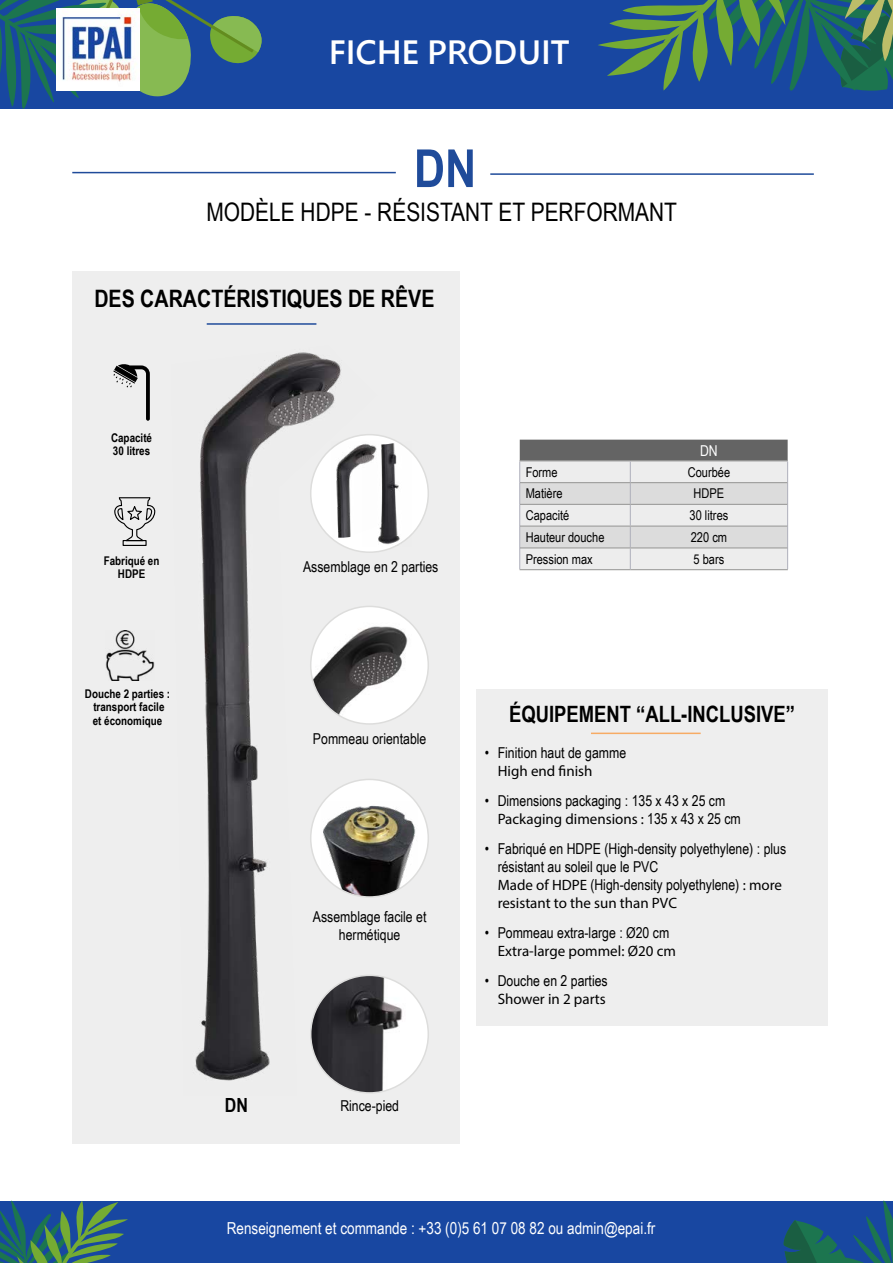
<style>
.page{position:relative;width:893px;height:1263px;background:#fff}
.page>*{position:absolute;margin:0;border:0;box-sizing:border-box;transform-origin:0 0}
.t1{font:700 52.5px "Arial Narrow";color:#1f4b9a}
.t2{font:700 31.5px "Microsoft Jheng Hei";color:#fff}
.t3{font:25.5px "Arial Narrow";color:#000}
.t4{font:700 24px "Arial Narrow";color:#000}
.t5{font:700 22.5px "Arial Narrow";color:#000}
.t6{font:700 19.5px "Arial Narrow";color:#000}
.t7{font:16.5px "Arial Narrow";color:#fff}
.t8{font:15px/18px "Arial Narrow";color:#000;text-align:center}
.t9{font:15px "Myriad Pro";color:#000}
.t10{font:15px "Arial Narrow";color:#fff}
.t11{font:13.5px "Arial Narrow";color:#000}
.t12{font:700 12px/13.5px "Arial Narrow";color:#000;text-align:center}
.s1{font-family:"Arial Narrow"}
.s2{font-family:"Myriad Pro"}
</style>
<div class="page">
<div style="left:0;top:0;width:893px;height:108px;background:#1847a1"></div>
<div style="left:0;top:1200px;width:893px;height:63px;background:#1847a1"></div>
<svg style="left:0;top:1200px;width:128px;height:63px"></svg>
<svg style="left:782px;top:1200px;width:111px;height:63px"></svg>
<svg style="left:0;top:0;width:265px;height:109px"></svg>
<svg style="left:598px;top:0;width:295px;height:91px"></svg>
<img style="left:57px;top:8px;width:82px;height:83px">
<div style="left:72px;top:271px;width:388px;height:873px;background:#eee"></div>
<hr style="left:207px;top:323px;width:109px;height:2px;background:#1f4b9a">
<hr style="left:72px;top:172px;width:324px;height:1px;background:#1f4b9a">
<hr style="left:490px;top:173px;width:324px;height:2px;background:#1f4b9a">
<svg style="left:113px;top:364px;width:37px;height:57px"></svg>
<svg style="left:114px;top:497px;width:42px;height:49px"></svg>
<img style="left:195px;top:352px;width:183px;height:739px">
<img style="left:311px;top:606px;width:117px;height:118px;border-radius:59px">
<div style="left:310px;top:606px;width:119px;height:119px;border:2px solid #dddddc;border-radius:50%"></div>
<div style="left:311px;top:779px;width:117px;height:118px;background:#fff;border-radius:50%"></div>
<img style="left:320px;top:800px;width:98px;height:97px">
<div style="left:310px;top:779px;width:119px;height:119px;border:2px solid #dddddc;border-radius:50%"></div>
<img style="left:311px;top:975px;width:117px;height:118px;border-radius:59px">
<div style="left:310px;top:974px;width:119px;height:120px;border:2px solid #dddddc;border-radius:50%"></div>
<div style="left:311px;top:435px;width:117px;height:117px;background:#fff;border-radius:50%"></div>
<div style="left:310px;top:434px;width:119px;height:119px;border:2px solid #dddddc;border-radius:50%"></div>
<img style="left:378px;top:440px;width:35px;height:107px">
<img style="left:331px;top:441px;width:51px;height:97px">
<img style="left:106px;top:630px;width:48px;height:50px">
<svg style="left:519px;top:440px;width:269px;height:130px;background:#cfcfcf"></svg>
<hr style="left:520px;top:482px;width:110px;height:1px;background:#9d9d9c">
<hr style="left:630px;top:482px;width:157px;height:1px;background:#9d9d9c">
<hr style="left:520px;top:504px;width:110px;height:1px;background:#9d9d9c">
<hr style="left:630px;top:504px;width:157px;height:1px;background:#9d9d9c">
<hr style="left:520px;top:525px;width:110px;height:2px;background:#9d9d9c">
<hr style="left:630px;top:525px;width:157px;height:2px;background:#9d9d9c">
<hr style="left:520px;top:547px;width:110px;height:1px;background:#9d9d9c">
<hr style="left:630px;top:547px;width:157px;height:1px;background:#9d9d9c">
<hr style="left:520px;top:569px;width:110px;height:1px;background:#9d9d9c">
<hr style="left:630px;top:569px;width:158px;height:1px;background:#9d9d9c">
<div style="left:476px;top:689px;width:352px;height:336px;background:#eee"></div>
<hr style="left:591px;top:733px;width:110px;height:1px;background:#f7ab64">
<h2 class="t2" style="left:329px;top:33px;width:242px">FICHE PRODUIT</h2>
<h1 class="t1" style="left:414px;top:129px;width:64px">DN</h1>
<h3 class="t3" style="left:206px;top:193px;width:472px">MODÈLE HDPE - RÉSISTANT ET PERFORMANT</h3>
<h3 class="t4" style="left:94px;top:281px;width:342px">DES CARACTÉRISTIQUES DE RÊVE</h3>
<p class="t12" style="left:111px;top:430px;width:43px;text-align:left">Capacité<br>30 litres</p>
<p class="t12" style="left:104px;top:553px;width:57px">Fabriqué en<br>HDPE</p>
<p class="t12" style="left:85px;top:686px;width:87px">Douche 2 parties : transport facile<br>et économique</p>
<p class="t8" style="left:303px;top:557px;width:137px">Assemblage en 2 parties</p>
<p class="t10" style="left:700px;top:439px;width:19px">DN</p>
<p class="t11" style="left:526px;top:462px;width:33px">Forme</p>
<p class="t11" style="left:688px;top:462px;width:44px">Courbée</p>
<p class="t11" style="left:526px;top:484px;width:38px">Matière</p>
<p class="t11" style="left:694px;top:484px;width:32px">HDPE</p>
<p class="t11" style="left:526px;top:505px;width:45px">Capacité</p>
<p class="t11" style="left:690px;top:505px;width:40px">30 litres</p>
<p class="t11" style="left:526px;top:527px;width:80px">Hauteur douche</p>
<p class="t11" style="left:691px;top:527px;width:38px">220 cm</p>
<p class="t11" style="left:526px;top:549px;width:69px">Pression max</p>
<p class="t11" style="left:694px;top:549px;width:32px">5 bars</p>
<p class="t8" style="left:313px;top:729px;width:115px">Pommeau orientable</p>
<p class="t8" style="left:313px;top:907px;width:115px">Assemblage facile et hermétique</p>
<h3 class="t6" style="left:225px;top:1090px;width:25px">DN</h3>
<p class="t8" style="left:340px;top:1096px;width:60px">Rince-pied</p>
<h3 class="t5" style="left:509px;top:697px;width:287px">ÉQUIPEMENT “ALL-INCLUSIVE”</h3>
<p class="t8" style="left:485px;top:743px;width:143px">• Finition haut de gamme</p>
<p class="t9" style="left:498px;top:762px;width:96px">High end finish</p>
<p class="t8" style="left:485px;top:791px;width:242px">• Dimensions packaging : 135 x 43 x 25 cm</p>
<p class="t9" style="left:498px;top:810px;width:245px">Packaging dimensions : <span class="s1">135 x 43 x 25 cm</span></p>
<p class="t8" style="left:498px;top:839px;width:290px;text-align:left;text-indent:-13px">• Fabriqué en HDPE (High-density polyethylene) : plus résistant au soleil que le PVC<br><span class="s2">Made of HDPE</span> (High-density polyethylene) <span class="s2">: more</span></p>
<p class="t9" style="left:498px;top:894px;width:181px">resistant to the sun than PVC</p>
<p class="t8" style="left:485px;top:923px;width:186px">• Pommeau extra-large : Ø20 cm</p>
<p class="t9" style="left:498px;top:942px;width:180px">Extra-large pommel: Ø20 cm</p>
<p class="t8" style="left:485px;top:971px;width:124px">• Douche en 2 parties</p>
<p class="t9" style="left:498px;top:990px;width:110px">Shower in 2 parts</p>
<p class="t7" style="left:227px;top:1216px;width:430px">Renseignement et commande : +33 (0)5 61 07 08 82 ou admin@epai.fr</p>
</div>
